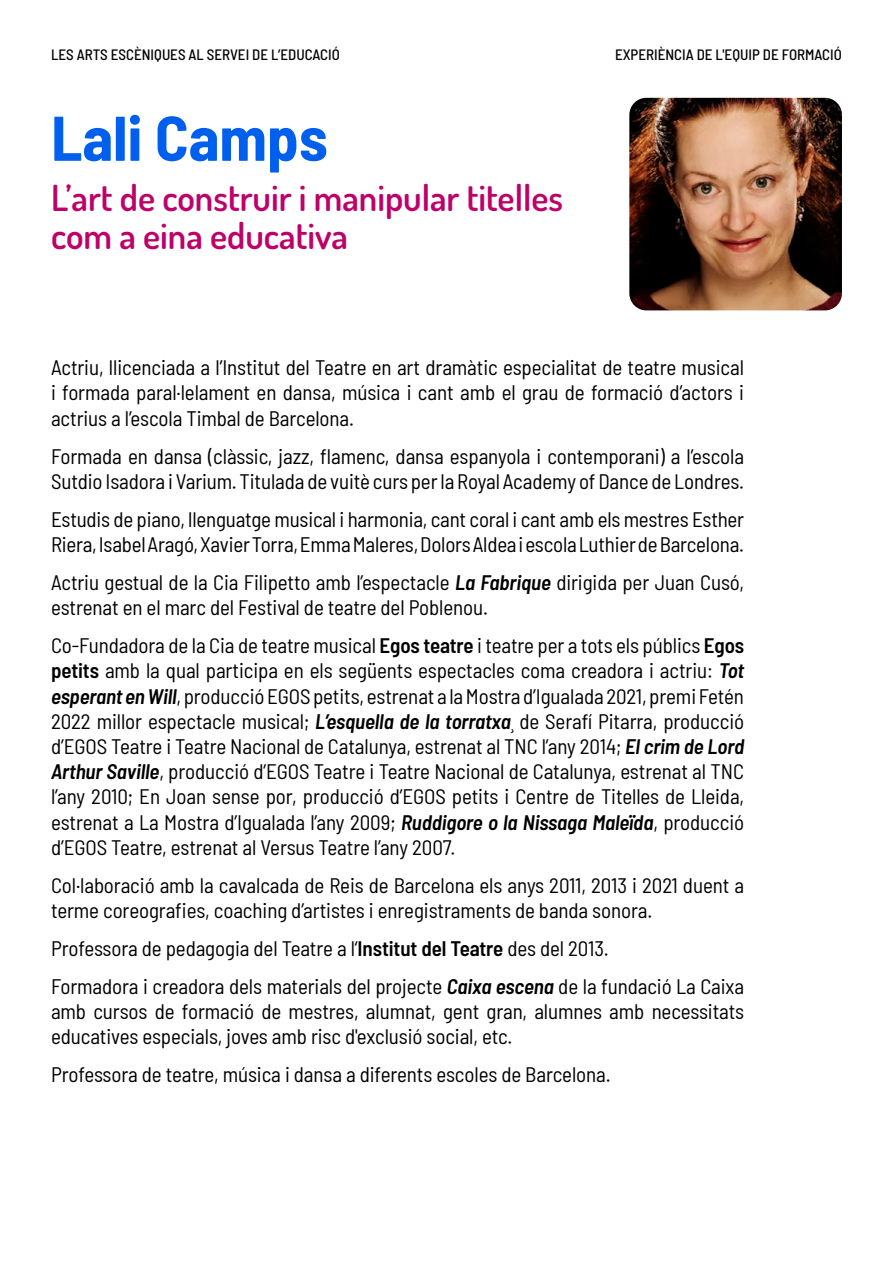
<style>
.page{position:relative;width:893px;height:1263px;background:#fff}
.page>*{position:absolute;margin:0;border:0;box-sizing:border-box;transform-origin:0 0}
.t1{font:700 semi-condensed 63px "Barlow";color:#005fed}
.t2{font:600 36px/37.5px "Dosis";color:#be0068}
.t3{font:semi-condensed 21px/25.2px "Barlow";letter-spacing:-.005em;color:#000}
.t4{font:500 semi-condensed 15px "Barlow";color:#000}
.s1{font-weight:600;font-style:italic}
.s2{font-weight:600}
</style>
<div class="page">
<img style="left:629px;top:98px;width:213px;height:212px">
<p class="t4" style="left:51px;top:44px;width:290px">LES ARTS ESCÈNIQUES AL SERVEI DE L’EDUCACIÓ</p>
<p class="t4" style="left:615px;top:44px;width:228px">EXPERIÈNCIA DE L'EQUIP DE FORMACIÓ</p>
<h1 class="t1" style="left:51px;top:92px;width:278px">Lali Camps</h1>
<h2 class="t2" style="left:51px;top:178px;width:514px">L’art de construir i manipular titelles com a eina educativa</h2>
<p class="t3" style="left:51px;top:354px;width:695px;text-align:justify">Actriu, llicenciada a l’Institut del Teatre en art dramàtic especialitat de teatre musical i formada paral·lelament en dansa, música i cant amb el grau de formació d’actors i actrius a l’escola Timbal de Barcelona.</p>
<p class="t3" style="left:51px;top:442px;width:695px">Formada en dansa (clàssic, jazz, flamenc, dansa espanyola i contemporani) a l’escola<br>Sutdio Isadora i Varium. Titulada de vuitè curs per la Royal Academy of Dance de Londres.</p>
<p class="t3" style="left:51px;top:505px;width:695px">Estudis de piano, llenguatge musical i harmonia, cant coral i cant amb els mestres Esther<br>Riera, Isabel Aragó, Xavier Torra, Emma Maleres, Dolors Aldea i escola Luthier de Barcelona.</p>
<p class="t3" style="left:51px;top:568px;width:695px">Actriu gestual de la Cia Filipetto amb l’espectacle <span class="s1">La Fabrique</span> dirigida per Juan Cusó, estrenat en el marc del Festival de teatre del Poblenou.</p>
<p class="t3" style="left:51px;top:631px;width:695px;text-align:justify">Co-Fundadora de la Cia de teatre musical <span class="s2">Egos teatre</span> i teatre per a tots els públics <span class="s2">Egos petits</span> amb la qual participa en els següents espectacles coma creadora i actriu: <span class="s1">Tot esperant en Will</span>, producció EGOS petits, estrenat a la Mostra d’Igualada 2021, premi Fetén 2022 millor espectacle musical; <span class="s1">L’esquella de la torratxa</span>¸ de Serafí Pitarra, producció d’EGOS Teatre i Teatre Nacional de Catalunya, estrenat al TNC l’any 2014; <span class="s1">El crim de Lord Arthur Saville</span>, producció d’EGOS Teatre i Teatre Nacional de Catalunya, estrenat al TNC l’any 2010; En Joan sense por, producció d’EGOS petits i Centre de Titelles de Lleida, estrenat a La Mostra d’Igualada l’any 2009; <span class="s1">Ruddigore o la Nissaga Maleïda</span>, producció d’EGOS Teatre, estrenat al Versus Teatre l’any 2007.</p>
<p class="t3" style="left:51px;top:871px;width:695px">Col·laboració amb la cavalcada de Reis de Barcelona els anys 2011, 2013 i 2021 duent a terme coreografies, coaching d’artistes i enregistraments de banda sonora.</p>
<p class="t3" style="left:51px;top:928px;width:695px;line-height:38px">Professora de pedagogia del Teatre a l‘<span class="s2">Institut del Teatre</span> des del 2013.<br>Formadora i creadora dels materials del projecte <span class="s1">Caixa escena</span> de la fundació La Caixa</p>
<p class="t3" style="left:51px;top:997px;width:695px">amb cursos de formació de mestres, alumnat, gent gran, alumnes amb necessitats educatives especials, joves amb risc d'exclusió social, etc.</p>
<p class="t3" style="left:51px;top:1060px;width:561px">Professora de teatre, música i dansa a diferents escoles de Barcelona.</p>
</div>
